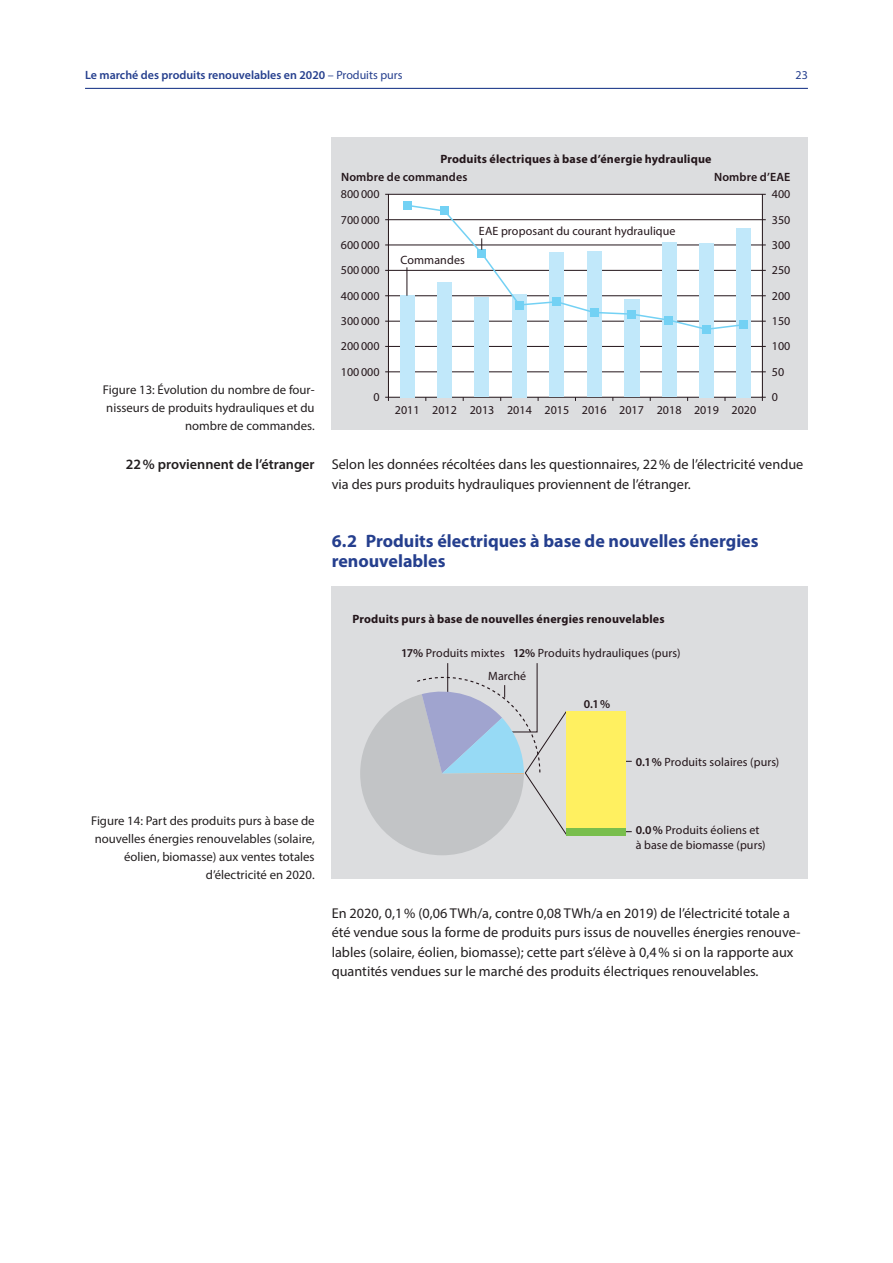
<style>
.page{position:relative;width:893px;height:1263px;background:#fff}
.page>*{position:absolute;margin:0;border:0;box-sizing:border-box;transform-origin:0 0}
.t1{font:700 18px/19.5px "Myriad Pro";color:#253f8e}
.t2{font:14.25px/19.5px "Myriad Pro";color:#231f20}
.t3{font:600 14.25px "Myriad Pro";color:#231f20}
.t4{font:12.75px/18px "Myriad Pro";color:#231f20;text-align:right}
.t5{font:12px/14.4px "Myriad Pro";letter-spacing:.005em;color:#23151a}
.t6{font:700 12px "Myriad Pro";letter-spacing:.015em;color:#23151a}
.t7{font:600 12px "Myriad Pro";color:#253f8e}
.t8{font:600 12px "Myriad Pro";letter-spacing:.01em;color:#23151a}
.t9{font:12px "Myriad Pro";color:#253f8e}
.s1{font-weight:400}
.s2{font-weight:600}
</style>
<div class="page">
<hr style="left:85px;top:88px;width:723px;height:1px;background:#253f8e">
<div style="left:332px;top:586px;width:476px;height:293px;background:#dcdddf"></div>
<svg style="left:360px;top:663px;width:207px;height:192px"></svg>
<hr style="left:442px;top:773px;width:82px;height:1px;background:#f7a44f">
<div style="left:567px;top:711px;width:59px;height:117px;background:#fff060"></div>
<div style="left:567px;top:828px;width:59px;height:8px;background:#79be4d"></div>
<div style="left:332px;top:138px;width:476px;height:292px;background:#dcdddf"></div>
<div style="left:388px;top:194px;width:374px;height:203px;background:#fff"></div>
<div style="left:388px;top:194px;width:375px;height:203px;border:1px solid #23151a"></div>
<hr style="left:388px;top:372px;width:374px;height:1px;background:#23151a">
<hr style="left:388px;top:346px;width:374px;height:1px;background:#23151a">
<hr style="left:388px;top:321px;width:374px;height:1px;background:#23151a">
<hr style="left:388px;top:295px;width:374px;height:1px;background:#23151a">
<hr style="left:388px;top:270px;width:374px;height:1px;background:#23151a">
<hr style="left:388px;top:245px;width:374px;height:1px;background:#23151a">
<hr style="left:388px;top:219px;width:374px;height:1px;background:#23151a">
<div style="left:400px;top:295px;width:15px;height:102px;background:#c1e8fa"></div>
<div style="left:437px;top:282px;width:15px;height:115px;background:#c1e8fa"></div>
<div style="left:474px;top:298px;width:15px;height:99px;background:#c1e8fa"></div>
<div style="left:512px;top:294px;width:15px;height:103px;background:#c1e8fa"></div>
<div style="left:549px;top:253px;width:15px;height:144px;background:#c1e8fa"></div>
<div style="left:587px;top:252px;width:15px;height:145px;background:#c1e8fa"></div>
<div style="left:624px;top:299px;width:15px;height:98px;background:#c1e8fa"></div>
<div style="left:661px;top:242px;width:15px;height:155px;background:#c1e8fa"></div>
<div style="left:699px;top:243px;width:15px;height:154px;background:#c1e8fa"></div>
<div style="left:736px;top:228px;width:15px;height:169px;background:#c1e8fa"></div>
<div style="left:739px;top:320px;width:9px;height:9px;background:#73d1f4"></div>
<div style="left:403px;top:201px;width:8px;height:9px;background:#73d1f4"></div>
<div style="left:702px;top:325px;width:9px;height:9px;background:#73d1f4"></div>
<svg style="left:405px;top:204px;width:340px;height:127px"></svg>
<p class="t7" style="left:85px;top:67px;width:319px">Le marché des produits renouvelables en 2020 <span class="s1">– Produits purs</span></p>
<p class="t9" style="left:796px;top:68px;width:14px">23</p>
<p class="t6" style="left:440px;top:152px;width:273px">Produits électriques à base d’énergie hydraulique</p>
<p class="t8" style="left:341px;top:169px;width:128px">Nombre de commandes</p>
<p class="t8" style="left:714px;top:169px;width:78px">Nombre d’EAE</p>
<p class="t4" style="left:103px;top:381px;width:213px">Figure 13: Évolution du nombre de four&shy;nisseurs de produits hydrauliques et du nombre de commandes.</p>
<p class="t3" style="left:126px;top:455px;width:190px">22% proviennent de l’étranger</p>
<p class="t5" style="left:341px;top:187px;width:40px">800 000</p>
<p class="t5" style="left:772px;top:187px;width:20px">400</p>
<p class="t5" style="left:341px;top:212px;width:40px">700 000</p>
<p class="t5" style="left:772px;top:212px;width:20px">350</p>
<p class="t5" style="left:479px;top:223px;width:198px">EAE proposant du courant hydraulique</p>
<p class="t5" style="left:341px;top:237px;width:40px">600 000</p>
<p class="t5" style="left:772px;top:237px;width:20px">300</p>
<p class="t5" style="left:401px;top:252px;width:66px">Commandes</p>
<p class="t5" style="left:341px;top:263px;width:40px">500 000</p>
<p class="t5" style="left:772px;top:263px;width:20px">250</p>
<p class="t5" style="left:341px;top:288px;width:40px">400 000</p>
<p class="t5" style="left:772px;top:288px;width:20px">200</p>
<p class="t5" style="left:341px;top:314px;width:40px">300 000</p>
<p class="t5" style="left:772px;top:314px;width:20px">150</p>
<p class="t5" style="left:341px;top:339px;width:40px">200 000</p>
<p class="t5" style="left:772px;top:339px;width:20px">100</p>
<p class="t5" style="left:341px;top:364px;width:40px">100 000</p>
<p class="t5" style="left:772px;top:364px;width:14px">50</p>
<p class="t5" style="left:373px;top:390px;width:8px">0</p>
<p class="t5" style="left:772px;top:390px;width:8px">0</p>
<p class="t5" style="left:395px;top:402px;width:363px">2011 2012 2013 2014 2015 2016 2017 2018 2019 2020</p>
<p class="t2" style="left:332px;top:454px;width:473px">Selon les données récoltées dans les questionnaires, 22% de l’électricité vendue via des purs produits hydrauliques proviennent de l’étranger.</p>
<p class="t1" style="left:332px;top:531px;width:428px">6.2 Produits électriques à base de nouvelles énergies renouvelables</p>
<p class="t6" style="left:352px;top:611px;width:314px">Produits purs à base de nouvelles énergies renouvelables</p>
<p class="t5" style="left:401px;top:645px;width:281px"><span class="s2">17%</span> Produits mixtes <span class="s2">12%</span> Produits hydrauliques (purs)</p>
<p class="t5" style="left:488px;top:669px;width:39px">Marché</p>
<p class="t8" style="left:584px;top:696px;width:28px">0.1%</p>
<p class="t5" style="left:636px;top:755px;width:145px"><span class="s2">0.1%</span> Produits solaires (purs)</p>
<p class="t4" style="left:91px;top:811px;width:225px">Figure 14: Part des produits purs à base de nouvelles énergies renouvelables (solaire, éolien, biomasse) aux ventes totales d’électricité en 2020.</p>
<p class="t5" style="left:636px;top:823px;width:131px"><span class="s2">0.0%</span> Produits éoliens et à base de biomasse (purs)</p>
<p class="t2" style="left:332px;top:903px;width:470px">En 2020, 0,1% (0,06 TWh/a, contre 0,08 TWh/a en 2019) de l’électricité totale a été vendue sous la forme de produits purs issus de nouvelles énergies renouve&shy;lables (solaire, éolien, biomasse); cette part s’élève à 0,4% si on la rapporte aux quantités vendues sur le marché des produits électriques renouvelables.</p>
</div>
